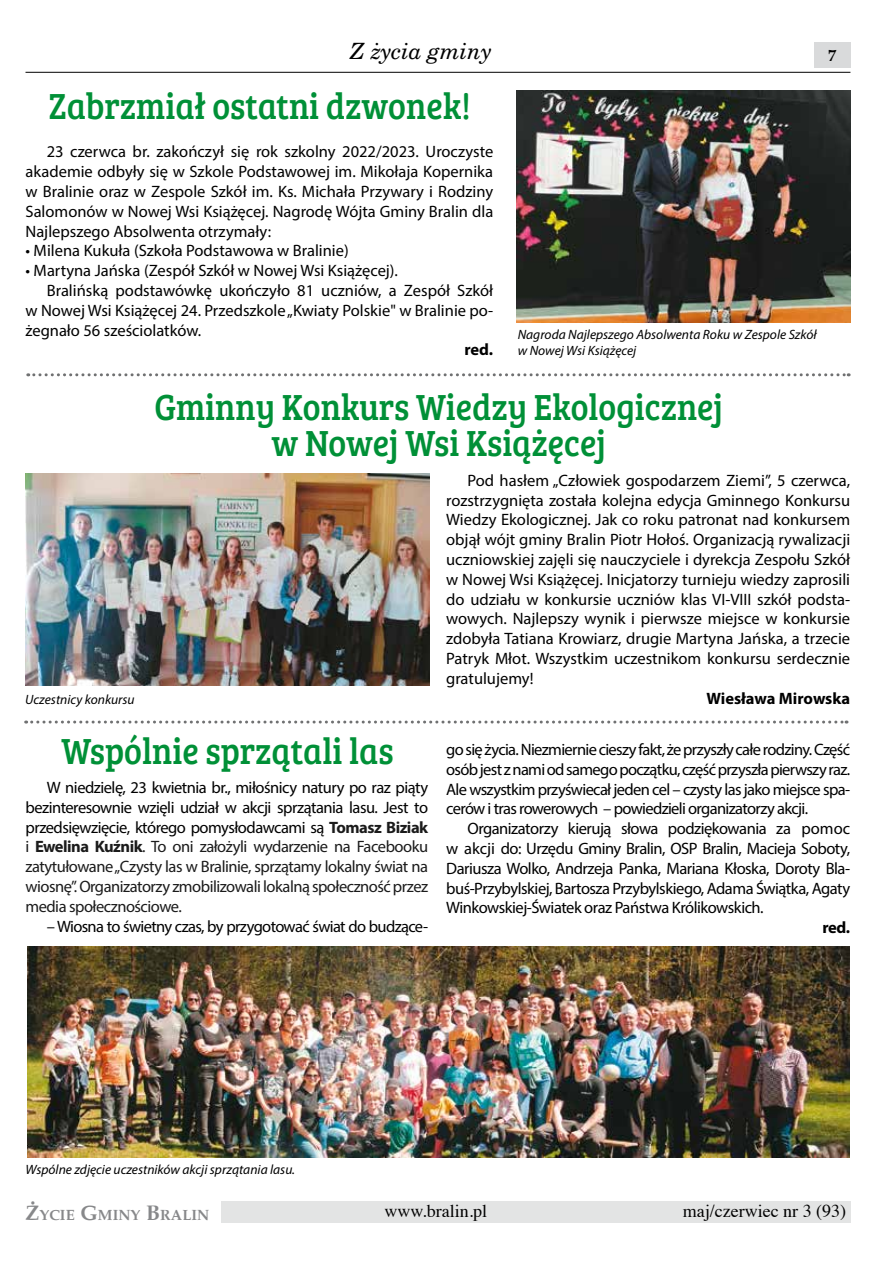
<style>
.page{position:relative;width:893px;height:1263px;background:#fff}
.page>*{position:absolute;margin:0;border:0;box-sizing:border-box;transform-origin:0 0}
.t1{font:37.5px/36px "Bree Serif";color:#009037;text-align:center;scale:.9 1}
.t2{font:italic 22.5px "Cent Schbook EU";color:#000}
.t3{font:18px "Times";color:#000}
.t4{font:16.5px/19.8px "Myriad Pro";color:#000;text-align:justify}
.t5{font:16.5px/19.8px "Myriad Pro";letter-spacing:-.03em;color:#1b1b1b;text-align:justify}
.t6{font:16.5px "Myriad Pro";letter-spacing:-.04em;color:#000}
.t7{font:700 16.5px "Myriad Pro";letter-spacing:-.005em;color:#000}
.t8{font:700 16.5px "Palm Springs";color:#000}
.t9{font:700 14.7px "Palm Springs";color:#87888a}
.t10{font:italic 13.5px/16.2px "Myriad Pro";color:#000}
.s1{color:#000}
.s2{font-weight:700}
.s3{font-size:21px}
</style>
<div class="page">
<div style="left:221px;top:1201px;width:629px;height:21px;background:#e3e4e4"></div>
<div style="left:814px;top:43px;width:36px;height:25px;background:#d9dadb"></div>
<hr style="left:26px;top:72px;width:824px;height:1px;background:#000">
<img style="left:27px;top:947px;width:823px;height:210px">
<svg style="left:26px;top:720px;width:821px;height:3px"></svg>
<img style="left:26px;top:473px;width:403px;height:212px">
<img style="left:517px;top:90px;width:333px;height:233px">
<svg style="left:28px;top:373px;width:821px;height:3px"></svg>
<h2 class="t2" style="left:350px;top:37px;width:143px">Z życia gminy</h2>
<p class="t8" style="left:828px;top:46px;width:10px">7</p>
<h1 class="t1" style="left:49px;top:86px;width:470px">Zabrzmiał ostatni dzwonek!</h1>
<p class="t4" style="left:26px;top:142px;width:469px;text-indent:21px">23 czerwca br. zakończył się rok szkolny 2022/2023. Uroczyste akademie odbyły się w Szkole Podstawowej im. Mikołaja Kopernika w Bralinie oraz w Zespole Szkół im. Ks. Michała Przywary i Rodziny Salomonów w Nowej Wsi Książęcej. Nagrodę Wójta Gminy Bralin dla Najlepszego Absolwenta otrzymały:</p>
<p class="t4" style="left:26px;top:241px;width:325px">• Milena Kukuła (Szkoła Podstawowa w Bralinie)</p>
<p class="t4" style="left:26px;top:260px;width:374px">• Martyna Jańska (Zespół Szkół w Nowej Wsi Książęcej).</p>
<p class="t4" style="left:47px;top:280px;width:448px">Bralińską podstawówkę ukończyło 81 uczniów, a Zespół Szkół</p>
<p class="t4" style="left:26px;top:300px;width:469px">w Nowej Wsi Książęcej 24. Przedszkole „Kwiaty Polskie" w Bralinie po-</p>
<p class="t4" style="left:26px;top:320px;width:177px">żegnało 56 sześciolatków.</p>
<p class="t7" style="left:464px;top:339px;width:30px">red.</p>
<p class="t10" style="left:518px;top:326px;width:301px">Nagroda Najlepszego Absolwenta Roku w Zespole Szkół w Nowej Wsi Książęcej</p>
<h1 class="t1" style="left:154px;top:387px;width:633px">Gminny Konkurs Wiedzy Ekologicznej w Nowej Wsi Książęcej</h1>
<p class="t4" style="left:446px;top:470px;width:405px;text-indent:21px">Pod hasłem „Człowiek gospodarzem Ziemi”, 5 czerwca, rozstrzygnięta została kolejna edycja Gminnego Konkursu Wiedzy Ekologicznej. Jak co roku patronat nad konkursem objął wójt gminy Bralin Piotr Hołoś. Organizacją rywalizacji uczniowskiej zajęli się nauczyciele i dyrekcja Zespołu Szkół w Nowej Wsi Książęcej. Inicjatorzy turnieju wiedzy zaprosili do udziału w konkursie uczniów klas VI-VIII szkół podsta&shy;wowych. Najlepszy wynik i pierwsze miejsce w konkursie zdobyła Tatiana Krowiarz, drugie Martyna Jańska, a trzecie Patryk Młot. Wszystkim uczestnikom konkursu serdecznie gratulujemy!</p>
<p class="t10" style="left:25px;top:691px;width:111px">Uczestnicy konkursu</p>
<p class="t7" style="left:707px;top:687px;width:145px">Wiesława Mirowska</p>
<h1 class="t1" style="left:61px;top:731px;width:371px">Wspólnie sprzątali las</h1>
<p class="t5" style="left:25px;top:777px;width:404px;text-indent:21px"><span class="s1">W niedzielę, 23 kwietnia br., miłośnicy natury po raz piąty bezinteresownie wzięli udział w akcji sprzątania lasu. Jest to przedsięwzięcie, którego pomysłodawcami są</span> <span class="s2">Tomasz Biziak </span>i <span class="s2">Ewelina Kuźnik</span>. To oni założyli wydarzenie na Facebooku zatytułowane „Czysty las w Bralinie, sprzątamy lokalny świat na wiosnę”. Organizatorzy zmobilizowali lokalną społeczność przez media społecznościowe.</p>
<p class="t6" style="left:47px;top:916px;width:383px">– Wiosna to świetny czas, by przygotować świat do budzące-</p>
<p class="t4" style="left:446px;top:739px;width:406px">go się życia. Niezmiernie cieszy fakt, że przyszły całe rodziny. Część osób jest z nami od samego początku, część przyszła pierwszy raz.<br>Ale wszystkim przyświecał jeden cel – czysty las jako miejsce spa&shy;cerów i tras rowerowych – powiedzieli organizatorzy akcji.</p>
<p class="t4" style="left:446px;top:818px;width:405px;text-indent:21px">Organizatorzy kierują słowa podziękowania za pomoc w akcji do: Urzędu Gminy Bralin, OSP Bralin, Macieja Soboty, Dariusza Wolko, Andrzeja Panka, Mariana Kłoska, Doroty Bla&shy;buś-Przybylskiej, Bartosza Przybylskiego, Adama Świątka, Agaty Winkowskiej-Światek oraz Państwa Królikowskich.</p>
<p class="t7" style="left:822px;top:917px;width:29px">red.</p>
<p class="t10" style="left:26px;top:1161px;width:271px">Wspólne zdjęcie uczestników akcji sprzątania lasu.</p>
<p class="t9" style="left:26px;top:1206px;width:185px"><span class="s3">Ż</span>YCIE <span class="s3">G</span>MINY <span class="s3">B</span>RALIN</p>
<p class="t3" style="left:384px;top:1194px;width:104px">www.bralin.pl</p>
<p class="t3" style="left:683px;top:1194px;width:165px">maj/czerwiec nr 3 (93)</p>
</div>
